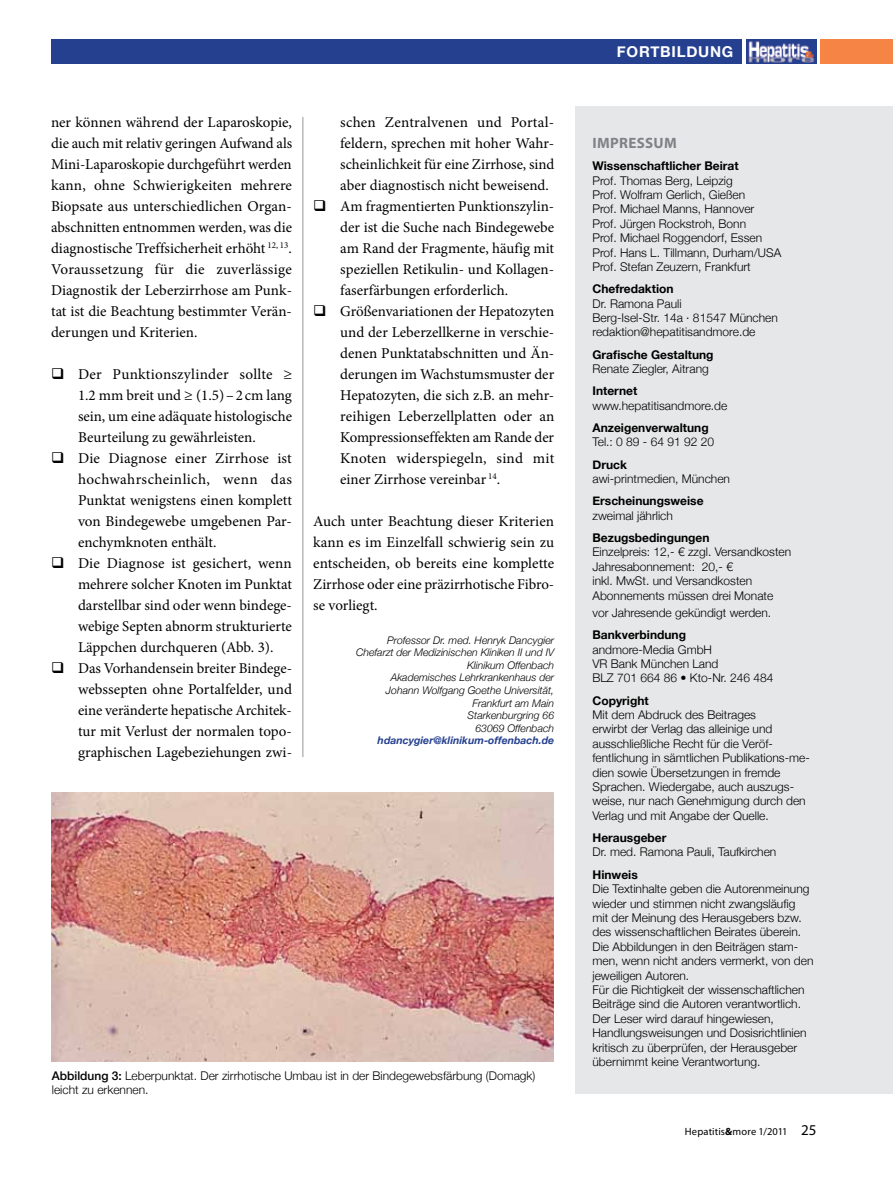
<style>
.page{position:relative;width:893px;height:1191px;background:#fff}
.page>*{position:absolute;margin:0;border:0;box-sizing:border-box;transform-origin:0 0}
.t1{font:15px/21px "Minion Pro";color:#000;text-align:justify}
.t2{font:700 15px "Helvetica Neue";letter-spacing:.05em;color:#fff}
.t3{font:700 15px "Myriad Pro";letter-spacing:.02em;color:#808285}
.t4{font:300 12px/14.4px "Helvetica Neue";color:#000}
.t5{font:700 12px "Helvetica Neue";color:#000}
.t6{font:italic 300 10.5px/12.6px "Helvetica Neue";color:#000;text-align:right}
.t7{font:italic 700 10.5px "Helvetica Neue";color:#25408f}
.t8{font:10.5px "Myriad Pro";letter-spacing:.01em;color:#000}
.s1{font-weight:500}
.s2{font-weight:700}
.s3{font-size:15px}
</style>
<div class="page">
<div style="left:821px;top:39px;width:72px;height:25px;background:#f58445"></div>
<div style="left:51px;top:39px;width:691px;height:25px;background:#25408f"></div>
<img style="left:746px;top:39px;width:70px;height:25px">
<img style="left:51px;top:793px;width:503px;height:269px">
<div style="left:575px;top:106px;width:318px;height:987px;background:#e6e7e8"></div>
<hr style="left:302px;top:117px;width:1px;height:640px;background:#939598">
<p class="t1" style="left:51px;top:112px;width:243px">ner können während der Laparoskopie, die auch mit relativ geringen Aufwand als Mini-Laparoskopie durchgeführt werden kann, ohne Schwierigkeiten mehrere Biopsate aus unterschiedlichen Organ&shy;abschnitten entnommen werden, was die diagnostische Treffsicherheit erhöht <sup>12,</sup> <sup>13</sup>.<br>Voraussetzung für die zuverlässige Diagnostik der Leberzirrhose am Punk&shy;tat ist die Beachtung bestimmter Verän&shy;derungen und Kriterien.</p>
<p class="t1" style="left:78px;top:364px;width:216px;text-align:left">Der Punktionszylinder sollte ≥ 1.2 mm breit und ≥ (1.5)–2 cm lang sein, um eine adäquate histologische Beurteilung zu gewährleisten.<br>Die Diagnose einer Zirrhose ist hochwahrscheinlich, wenn das Punktat wenigstens einen komplett von Bindegewebe umgebenen Par&shy;enchymknoten enthält.<br>Die Diagnose ist gesichert, wenn mehrere solcher Knoten im Punktat darstellbar sind oder wenn bindege&shy;webige Septen abnorm strukturierte Läppchen durchqueren (Abb. 3).<br>Das Vorhandensein breiter Bindege&shy;webssepten ohne Portalfelder, und eine veränderte hepatische Architek&shy;tur mit Verlust der normalen topo&shy;graphischen Lagebeziehungen zwi-</p>
<p class="t1" style="left:340px;top:112px;width:216px;text-align:left">schen Zentralvenen und Portal&shy;feldern, sprechen mit hoher Wahr&shy;scheinlichkeit für eine Zirrhose, sind aber diagnostisch nicht beweisend.<br>Am fragmentierten Punktionszylin&shy;der ist die Suche nach Bindegewebe am Rand der Fragmente, häufig mit speziellen Retikulin- und Kollagen&shy;faserfärbungen erforderlich.<br>Größenvariationen der Hepatozyten und der Leberzellkerne in verschie&shy;denen Punktatabschnitten und Än&shy;derungen im Wachstumsmuster der Hepatozyten, die sich z.B. an mehr&shy;reihigen Leberzellplatten oder an Kompressionseffekten am Rande der Knoten widerspiegeln, sind mit einer Zirrhose vereinbar <sup>14</sup>.</p>
<p class="t1" style="left:313px;top:511px;width:243px">Auch unter Beachtung dieser Kriterien kann es im Einzelfall schwierig sein zu entscheiden, ob bereits eine komplette Zirrhose oder eine präzirrhotische Fibro&shy;se vorliegt.</p>
<p class="t6" style="left:356px;top:633px;width:200px">Professor Dr. med. Henryk Dancygier<br>Chefarzt der Medizinischen Kliniken II und IV<br>Klinikum Offenbach<br>Akademisches Lehrkrankenhaus der<br>Johann Wolfgang Goethe Universität,<br>Frankfurt am Main<br>Starkenburgring 66<br>63069 Offenbach</p>
<p class="t7" style="left:378px;top:734px;width:178px">hdancygier@klinikum-offenbach.de</p>
<p class="t4" style="left:52px;top:1068px;width:485px"><span class="s1">Abbildung 3:</span> Leberpunktat. Der zirrhotische Umbau ist in der Bindegewebsfärbung (Domagk) leicht zu erkennen.</p>
<p class="t2" style="left:617px;top:42px;width:118px">Fortbildung</p>
<p class="t3" style="left:593px;top:133px;width:73px">IMPRESSUM</p>
<p class="t5" style="left:592px;top:158px;width:148px">Wissenschaftlicher Beirat</p>
<p class="t4" style="left:592px;top:173px;width:190px">Prof. Thomas Berg, Leipzig<br>Prof. Wolfram Gerlich, Gießen<br>Prof. Michael Manns, Hannover<br>Prof. Jürgen Rockstroh, Bonn<br>Prof. Michael Roggendorf, Essen<br>Prof. Hans L. Tillmann, Durham/USA<br>Prof. Stefan Zeuzern, Frankfurt</p>
<p class="t5" style="left:592px;top:281px;width:83px">Chefredaktion</p>
<p class="t4" style="left:592px;top:296px;width:187px">Dr. Ramona Pauli<br>Berg-Isel-Str. 14a · 81547 München redaktion@hepatitisandmore.de</p>
<p class="t5" style="left:592px;top:347px;width:123px">Grafische Gestaltung</p>
<p class="t4" style="left:592px;top:361px;width:118px">Renate Ziegler, Aitrang</p>
<p class="t5" style="left:592px;top:383px;width:46px">Internet</p>
<p class="t4" style="left:592px;top:398px;width:136px">www.hepatitisandmore.de</p>
<p class="t5" style="left:592px;top:420px;width:118px">Anzeigenverwaltung</p>
<p class="t4" style="left:592px;top:435px;width:123px">Tel.: 0 89 - 64 91 92 20</p>
<p class="t5" style="left:592px;top:457px;width:36px">Druck</p>
<p class="t4" style="left:592px;top:471px;width:139px">awi-printmedien, München</p>
<p class="t5" style="left:592px;top:493px;width:113px">Erscheinungsweise</p>
<p class="t4" style="left:592px;top:508px;width:82px">zweimal jährlich</p>
<p class="t5" style="left:592px;top:530px;width:119px">Bezugsbedingungen</p>
<p class="t4" style="left:592px;top:544px;width:200px">Einzelpreis: 12,- € zzgl. Versandkosten<br>Jahresabonnement: 20,- €<br>inkl. MwSt. und Versandkosten<br>Abonnements müssen drei Monate</p>
<p class="t4" style="left:592px;top:605px;width:180px">vor Jahresende gekündigt werden.</p>
<p class="t5" style="left:592px;top:627px;width:95px">Bankverbindung</p>
<p class="t4" style="left:592px;top:642px;width:182px">andmore-Media GmbH<br>VR Bank München Land<br>BLZ 701 664 86 • Kto-Nr. 246 484</p>
<p class="t5" style="left:592px;top:693px;width:58px">Copyright</p>
<p class="t4" style="left:592px;top:707px;width:219px">Mit dem Abdruck des Beitrages<br>erwirbt der Verlag das alleinige und ausschließliche Recht für die Veröf&shy;fentlichung in sämtlichen Publikations-me&shy;dien sowie Übersetzungen in fremde Sprachen. Wiedergabe, auch auszugs&shy;weise, nur nach Genehmigung durch den Verlag und mit Angabe der Quelle.</p>
<p class="t5" style="left:592px;top:830px;width:76px">Herausgeber</p>
<p class="t4" style="left:592px;top:844px;width:185px">Dr. med. Ramona Pauli, Taufkirchen</p>
<p class="t5" style="left:592px;top:867px;width:47px">Hinweis</p>
<p class="t4" style="left:592px;top:881px;width:222px">Die Textinhalte geben die Autorenmeinung wieder und stimmen nicht zwangsläufig mit der Meinung des Herausgebers bzw. des wissenschaftlichen Beirates überein.<br>Die Abbildungen in den Beiträgen stam&shy;men, wenn nicht anders vermerkt, von den jeweiligen Autoren.<br>Für die Richtigkeit der wissenschaftlichen Beiträge sind die Autoren verantwortlich.<br>Der Leser wird darauf hingewiesen, Handlungsweisungen und Dosisrichtlinien kritisch zu überprüfen, der Herausgeber übernimmt keine Verantwortung.</p>
<p class="t8" style="left:685px;top:1125px;width:133px">Hepatitis<span class="s2">&amp;</span>more 1/2011 <span class="s3">25</span></p>
</div>
